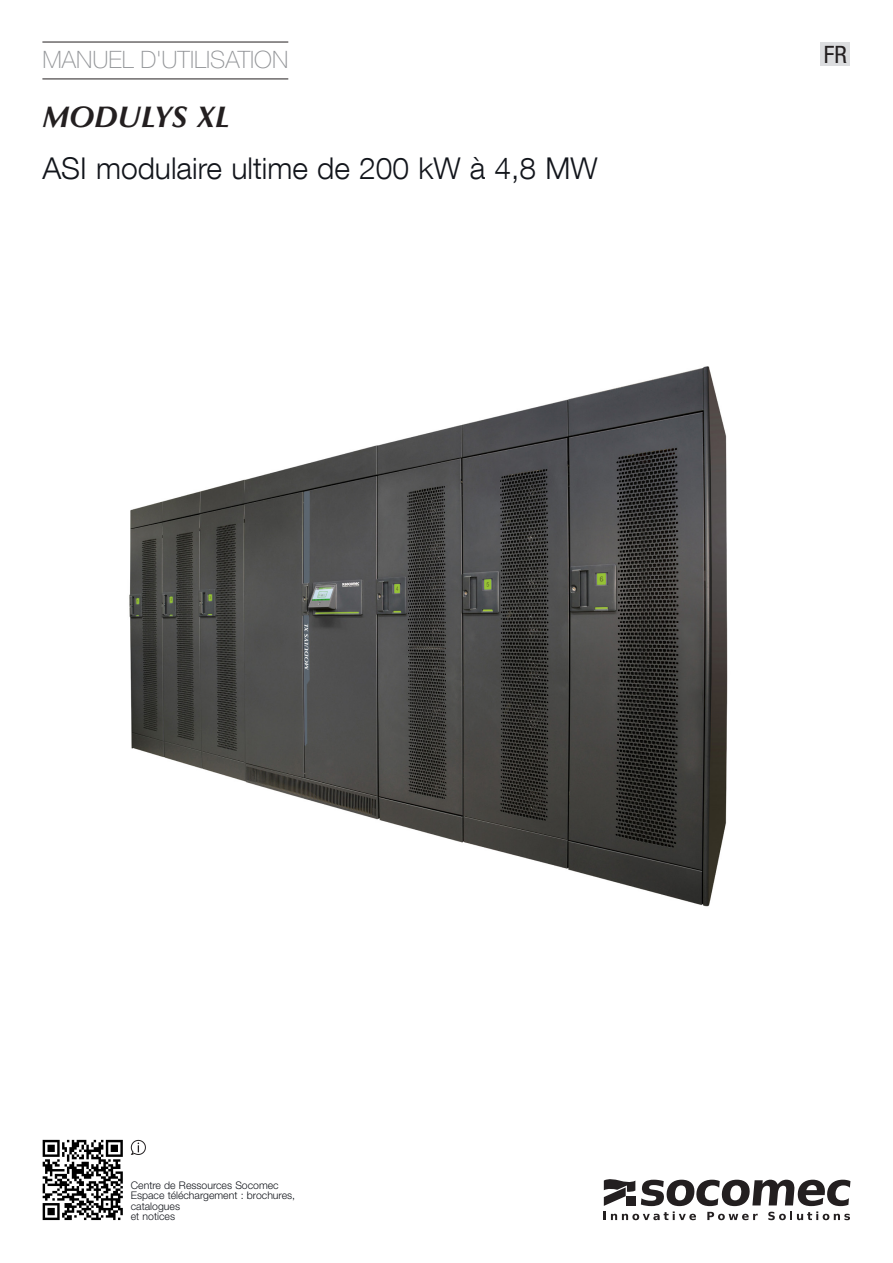
<style>
.page{position:relative;width:893px;height:1263px;background:#fff}
.page>*{position:absolute;margin:0;border:0;box-sizing:border-box;transform-origin:0 0}
.t1{font:300 30px "Helvetica Neue LT Com";color:#12151b}
.t2{font:italic 700 30px "Optima LT Std";color:#231f20}
.t3{font:100 24px "Helvetica Neue LTW1 G";color:#939598}
.t4{font:condensed 24px "Helvetica Neue LTW1 G";color:#231f20}
.t5{font:300 10.5px/10.5px "Helvetica Neue LTW1 G";color:#12151b}
</style>
<div class="page">
<svg style="left:604px;top:1179px;width:246px;height:41px"></svg>
<div style="left:626px;top:1196px;width:9px;height:10px;background:#231f20"></div>
<hr style="left:42px;top:42px;width:246px;height:1px;background:#231f20">
<hr style="left:42px;top:79px;width:246px;height:1px;background:#231f20">
<div style="left:821px;top:42px;width:29px;height:24px;background:#dcdddf"></div>
<svg style="left:43px;top:1140px;width:80px;height:80px"></svg>
<svg style="left:131px;top:1140px;width:15px;height:15px"></svg>
<img style="left:129px;top:366px;width:599px;height:541px">
<h2 class="t3" style="left:42px;top:45px;width:247px">MANUEL D'UTILISATION</h2>
<h1 class="t2" style="left:42px;top:99px;width:189px">MODULYS XL</h1>
<h1 class="t1" style="left:42px;top:150px;width:557px">ASI modulaire ultime de 200 kW à 4,8 MW</h1>
<h2 class="t4" style="left:824px;top:40px;width:25px">FR</h2>
<p class="t5" style="left:131px;top:1179px;width:166px">Centre de Ressources Socomec<br>Espace téléchargement : brochures, catalogues<br>et notices</p>
</div>
